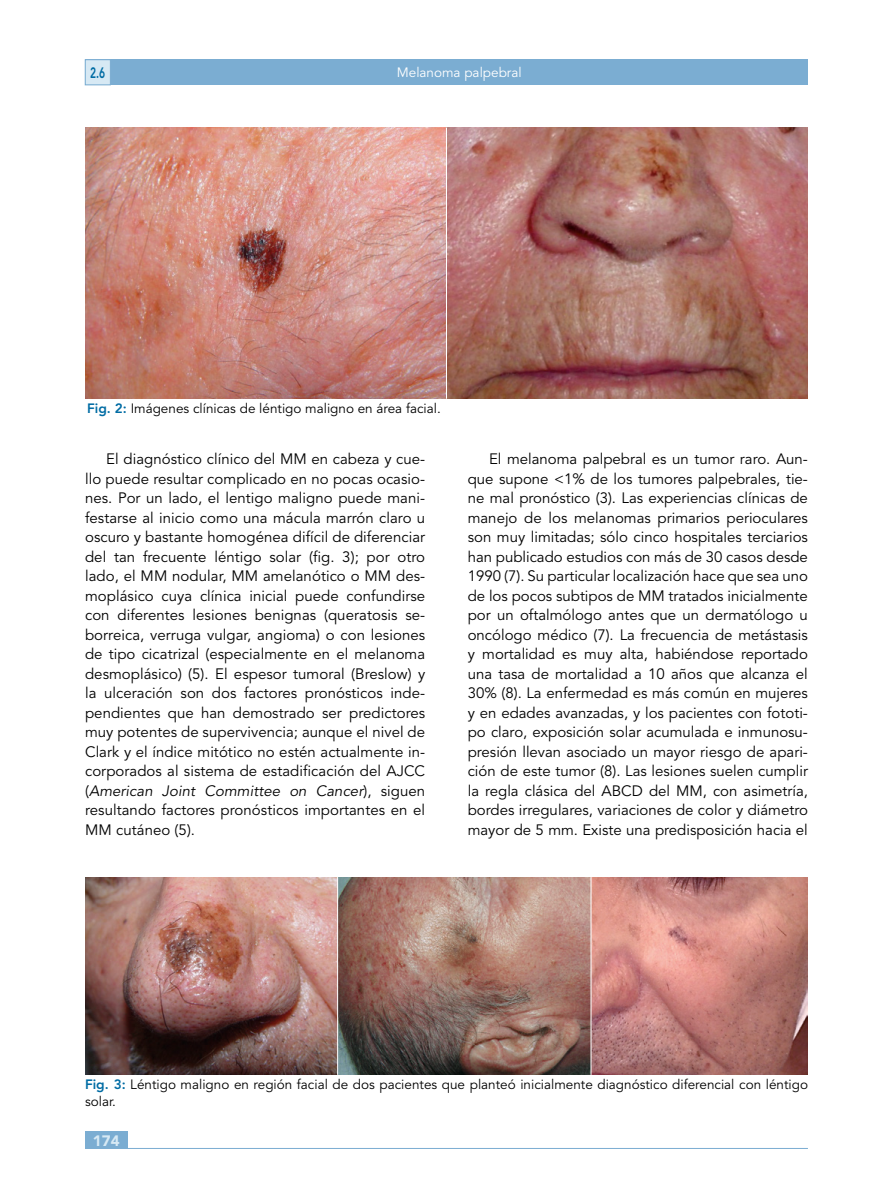
<style>
.page{position:relative;width:893px;height:1191px;background:#fff}
.page>*{position:absolute;margin:0;border:0;box-sizing:border-box;transform-origin:0 0}
.Texto_base{font:15px/19.5px "Avenir LT Std";color:#000;text-align:justify}
.t1{font:900 15px "Avenir LT Std";color:#d7e9f4}
.t2{font:800 15px "Avenir LT Std";color:#006ca4;scale:.68 1}
.Pie_Figura{font:13.5px/16.5px "Avenir LT Std";color:#000}
.t3{font:13.5px "Avenir LT Std";color:#fff}
.s1{font-weight:800;color:#006ca4}
.s2{font-style:italic}
</style>
<div class="page">
<div style="left:85px;top:1131px;width:43px;height:17px;background:#7badd2"></div>
<div style="left:85px;top:60px;width:723px;height:25px;background:#7badd2"></div>
<div style="left:85px;top:60px;width:26px;height:25px;background:#d7e9f4;border:1px solid #7badd2"></div>
<hr style="left:85px;top:1148px;width:723px;height:1px;background:#7badd2">
<img style="left:590px;top:877px;width:218px;height:198px">
<svg style="left:338px;top:877px;width:252px;height:198px;background:#927267"></svg>
<img style="left:85px;top:877px;width:253px;height:198px">
<img style="left:85px;top:128px;width:361px;height:271px">
<svg style="left:447px;top:128px;width:361px;height:271px;background:#a66e65"></svg>
<hr style="left:337px;top:877px;width:1px;height:197px;background:#fff">
<hr style="left:591px;top:877px;width:1px;height:197px;background:#fff">
<p class="t2" style="left:90px;top:64px;width:24px">2.6</p>
<p class="t3" style="left:397px;top:65px;width:126px">Melanoma palpebral</p>
<p class="Pie_Figura" style="left:87px;top:401px;width:355px"><span class="s1">Fig. 2:</span> Imágenes clínicas de léntigo maligno en área facial.</p>
<p class="Texto_base" style="left:85px;top:449px;width:342px;text-indent:21px">El diagnóstico clínico del MM en cabeza y cue&shy;llo puede resultar complicado en no pocas ocasio&shy;nes. Por un lado, el lentigo maligno puede mani&shy;festarse al inicio como una mácula marrón claro u oscuro y bastante homogénea difícil de diferenciar del tan frecuente léntigo solar (fig. 3); por otro lado, el MM nodular, MM amelanótico o MM des&shy;moplásico cuya clínica inicial puede confundirse con diferentes lesiones benignas (queratosis se&shy;borreica, verruga vulgar, angioma) o con lesiones de tipo cicatrizal (especialmente en el melanoma desmoplásico) (5). El espesor tumoral (Breslow) y la ulceración son dos factores pronósticos inde&shy;pendientes que han demostrado ser predictores muy potentes de supervivencia; aunque el nivel de Clark y el índice mitótico no estén actualmente in&shy;corporados al sistema de estadificación del AJCC (<span class="s2">American Joint Committee on Cancer</span>), siguen resultando factores pronósticos importantes en el MM cutáneo (5).</p>
<p class="Texto_base" style="left:468px;top:449px;width:342px;text-indent:21px">El melanoma palpebral es un tumor raro. Aun&shy;que supone &lt;1% de los tumores palpebrales, tie&shy;ne mal pronóstico (3). Las experiencias clínicas de manejo de los melanomas primarios perioculares son muy limitadas; sólo cinco hospitales terciarios han publicado estudios con más de 30 casos desde 1990 (7). Su particular localización hace que sea uno de los pocos subtipos de MM tratados inicialmente por un oftalmólogo antes que un dermatólogo u oncólogo médico (7). La frecuencia de metástasis y mortalidad es muy alta, habiéndose reportado una tasa de mortalidad a 10 años que alcanza el 30% (8). La enfermedad es más común en mujeres y en edades avanzadas, y los pacientes con fototi&shy;po claro, exposición solar acumulada e inmunosu&shy;presión llevan asociado un mayor riesgo de apari&shy;ción de este tumor (8). Las lesiones suelen cumplir la regla clásica del ABCD del MM, con asimetría, bordes irregulares, variaciones de color y diámetro mayor de 5 mm. Existe una predisposición hacia el</p>
<p class="Pie_Figura" style="left:85px;top:1076px;width:724px"><span class="s1">Fig. 3:</span> Léntigo maligno en región facial de dos pacientes que planteó inicialmente diagnóstico diferencial con léntigo solar.</p>
<p class="t1" style="left:93px;top:1131px;width:28px">174</p>
</div>
